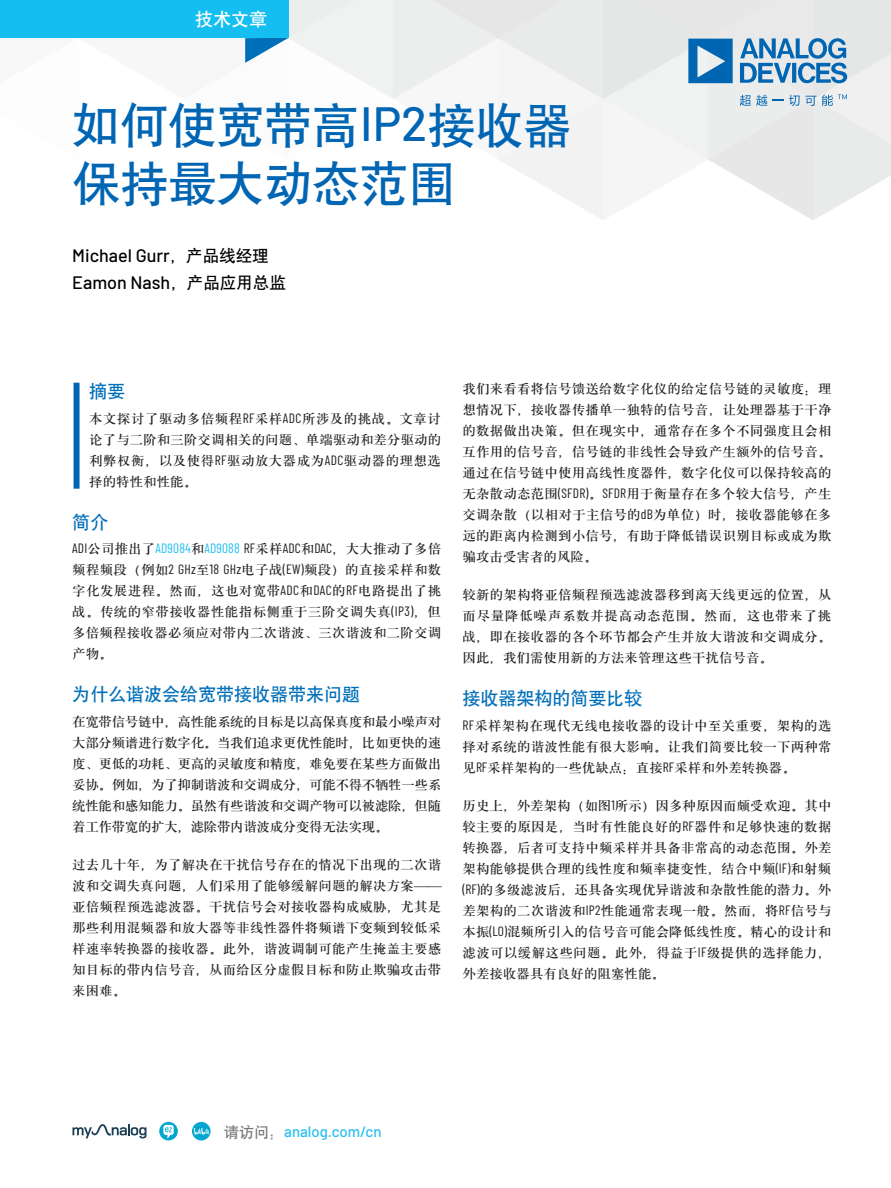
<style>
.page{position:relative;width:891px;height:1188px;background:#fff}
.page>*{position:absolute;margin:0;border:0;box-sizing:border-box;transform-origin:0 0}
.t1{font:48px/57.6px "HY Zhong Hei S";color:#0065b3}
.t2{font:500 18px "Barlow";color:#000}
.t3{font:18px "HY Zhong Hei S";color:#006fb9}
.t4{font:18px "HY Zhong Hei S";color:#fff}
.t5{font:500 15px "Barlow";color:#26bff0}
.t6{font:13.5px/21px "HY Zhong Song S";letter-spacing:.015em;color:#231f20;text-align:justify}
.s1{font-family:"Barlow";font-weight:500}
.s2{font-family:"HY Zhong Hei S";font-weight:400;font-size:16.5px}
.s3{font-family:"Barlow Condensed"}
.s4{font-family:"Barlow Condensed";color:#26bff0}
.s5{font-family:"HY Zhong Hei S";font-weight:400;color:#76787b}
</style>
<div class="page">
<img style="left:288px;top:0;width:603px;height:220px">
<svg style="left:688px;top:38px;width:159px;height:45px;background:#71a6cd"></svg>
<svg style="left:740px;top:95px;width:27px;height:11px"></svg>
<svg style="left:773px;top:94px;width:74px;height:12px"></svg>
<svg style="left:245px;top:38px;width:44px;height:25px"></svg>
<div style="left:0;top:0;width:288px;height:38px;background:#15bef0"></div>
<svg style="left:72px;top:1124px;width:74px;height:14px"></svg>
<svg style="left:159px;top:1122px;width:19px;height:18px"></svg>
<svg style="left:192px;top:1122px;width:19px;height:19px"></svg>
<div style="left:74px;top:383px;width:6px;height:106px;background:#0065b3"></div>
<p class="t4" style="left:195px;top:9px;width:73px">技术文章</p>
<p class="t1" style="left:72px;top:99px;width:501px">如何使宽带高<span class="s1">IP2</span>接收器保持最大动态范围</p>
<p class="t2" style="left:72px;top:242px;width:198px">Michael Gurr<span class="s2">，产品线经理</span></p>
<p class="t2" style="left:72px;top:269px;width:215px">Eamon Nash<span class="s2">，产品应用总监</span></p>
<p class="t3" style="left:89px;top:381px;width:38px">摘要</p>
<p class="t6" style="left:89px;top:409px;width:354px">本文探讨了驱动多倍频程<span class="s3">RF</span>采样<span class="s3">ADC</span>所涉及的挑战。文章讨论了与二阶和三阶交调相关的问题、单端驱动和差分驱动的利弊权衡，以及使得<span class="s3">RF</span>驱动放大器成为<span class="s3">ADC</span>驱动器的理想选择的特性和性能。</p>
<p class="t3" style="left:72px;top:512px;width:37px">简介</p>
<p class="t6" style="left:72px;top:540px;width:371px"><span class="s3">ADI</span>公司推出了<span class="s4">AD9084</span>和<span class="s4">AD9088</span> <span class="s3">RF</span>采样<span class="s3">ADC</span>和<span class="s3">DAC</span>，大大推动了多倍频程频段（例如<span class="s3">2 GHz</span>至<span class="s3">18 GHz</span>电子战<span class="s3">(EW)</span>频段）的直接采样和数字化发展进程。然而，这也对宽带<span class="s3">ADC</span>和<span class="s3">DAC</span>的<span class="s3">RF</span>电路提出了挑战。传统的窄带接收器性能指标侧重于三阶交调失真<span class="s3">(IP3)</span>，但多倍频程接收器必须应对带内二次谐波、三次谐波和二阶交调产物。</p>
<p class="t3" style="left:72px;top:684px;width:289px">为什么谐波会给宽带接收器带来问题</p>
<p class="t6" style="left:72px;top:712px;width:370px">在宽带信号链中，高性能系统的目标是以高保真度和最小噪声对大部分频谱进行数字化。当我们追求更优性能时，比如更快的速度、更低的功耗、更高的灵敏度和精度，难免要在某些方面做出妥协。例如，为了抑制谐波和交调成分，可能不得不牺牲一些系统性能和感知能力。虽然有些谐波和交调产物可以被滤除，但随着工作带宽的扩大，滤除带内谐波成分变得无法实现。</p>
<p class="t6" style="left:72px;top:855px;width:371px">过去几十年，为了解决在干扰信号存在的情况下出现的二次谐波和交调失真问题，人们采用了能够缓解问题的解决方案——亚倍频程预选滤波器。干扰信号会对接收器构成威胁，尤其是那些利用混频器和放大器等非线性器件将频谱下变频到较低采样速率转换器的接收器。此外，谐波调制可能产生掩盖主要感知目标的带内信号音，从而给区分虚假目标和防止欺骗攻击带来困难。</p>
<p class="t6" style="left:463px;top:380px;width:371px">我们来看看将信号馈送给数字化仪的给定信号链的灵敏度：理想情况下，接收器传播单一独特的信号音，让处理器基于干净的数据做出决策。但在现实中，通常存在多个不同强度且会相互作用的信号音，信号链的非线性会导致产生额外的信号音。通过在信号链中使用高线性度器件，数字化仪可以保持较高的无杂散动态范围<span class="s3">(SFDR)</span>。<span class="s3">SFDR</span>用于衡量存在多个较大信号，产生交调杂散（以相对于主信号的<span class="s3">dB</span>为单位）时，接收器能够在多远的距离内检测到小信号，有助于降低错误识别目标或成为欺骗攻击受害者的风险。</p>
<p class="t6" style="left:463px;top:586px;width:371px">较新的架构将亚倍频程预选滤波器移到离天线更远的位置，从而尽量降低噪声系数并提高动态范围。然而，这也带来了挑战，即在接收器的各个环节都会产生并放大谐波和交调成分。因此，我们需使用新的方法来管理这些干扰信号音。</p>
<p class="t3" style="left:463px;top:688px;width:181px">接收器架构的简要比较</p>
<p class="t6" style="left:463px;top:716px;width:371px"><span class="s3">RF</span>采样架构在现代无线电接收器的设计中至关重要，架构的选择对系统的谐波性能有很大影响。让我们简要比较一下两种常见<span class="s3">RF</span>采样架构的一些优缺点：直接<span class="s3">RF</span>采样和外差转换器。</p>
<p class="t6" style="left:463px;top:796px;width:371px">历史上，外差架构（如图<span class="s3">1</span>所示）因多种原因而颇受欢迎。其中较主要的原因是，当时有性能良好的<span class="s3">RF</span>器件和足够快速的数据转换器，后者可支持中频采样并具备非常高的动态范围。外差架构能够提供合理的线性度和频率捷变性，结合中频<span class="s3">(IF)</span>和射频<span class="s3">(RF)</span>的多级滤波后，还具备实现优异谐波和杂散性能的潜力。外差架构的二次谐波和<span class="s3">IP2</span>性能通常表现一般。然而，将<span class="s3">RF</span>信号与本振<span class="s3">(LO)</span>混频所引入的信号音可能会降低线性度。精心的设计和滤波可以缓解这些问题。此外，得益于<span class="s3">IF</span>级提供的选择能力，外差接收器具有良好的阻塞性能。</p>
<p class="t5" style="left:224px;top:1121px;width:159px"><span class="s5">请访问：</span>analog.com/cn</p>
</div>
